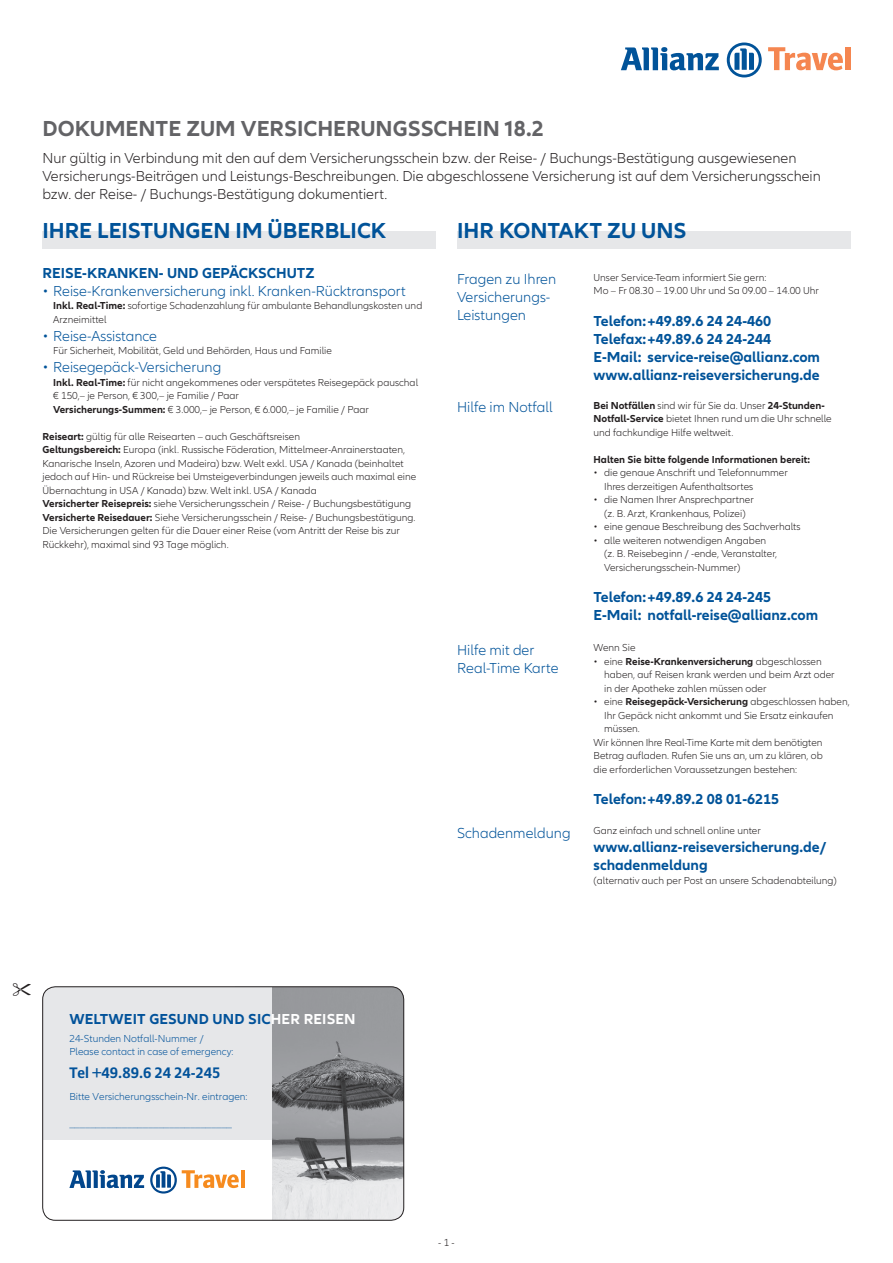
<style>
.page{position:relative;width:893px;height:1263px;background:#fff}
.page>*{position:absolute;margin:0;border:0;box-sizing:border-box;transform-origin:0 0}
.t1{font:700 22.5px "Allianz Neo";color:#015399}
.t2{font:700 22.5px "Allianz Neo";color:#636366}
.t3{font:700 15px/18px "Allianz Neo";color:#015399}
.t4{font:300 15px/18px "Allianz Neo";color:#231f20}
.t5{font:300 15px/18px "Allianz Neo";color:#015399}
.t6{font:700 15px "Allianz Neo";letter-spacing:.01em;color:#01529a}
.t7{font:700 15px "Allianz Sans";color:#01529a}
.t8{font:300 10.5px/13.5px "Allianz Neo";color:#231f20}
.t9{font:300 10.5px/13.5px "Allianz Neo";color:#01529a}
.t10{font:700 10.5px "Allianz Neo";color:#231f20}
.s1{font-weight:700}
.s2{color:#fff}
</style>
<div class="page">
<div style="left:457px;top:232px;width:393px;height:17px;background:#e6e7e9"></div>
<div style="left:43px;top:232px;width:393px;height:17px;background:#e6e7e9"></div>
<svg style="left:621px;top:47px;width:98px;height:23px"></svg>
<svg style="left:727px;top:43px;width:35px;height:34px"></svg>
<svg style="left:768px;top:47px;width:75px;height:23px"></svg>
<div style="left:845px;top:47px;width:5px;height:23px;background:#f58650"></div>
<div style="left:42px;top:986px;width:235px;height:177px;background:#e6e7e9;border-radius:13px"></div>
<img style="left:272px;top:987px;width:132px;height:233px">
<div style="left:42px;top:1140px;width:230px;height:80px;background:#fff"></div>
<div style="left:42px;top:986px;width:362px;height:234px;border:1px solid #231f20;border-radius:13px"></div>
<svg style="left:69px;top:1170px;width:75px;height:18px"></svg>
<svg style="left:150px;top:1166px;width:89px;height:27px"></svg>
<hr style="left:241px;top:1170px;width:3px;height:18px;background:#f68b1f">
<h1 class="t2" style="left:43px;top:116px;width:503px">DOKUMENTE ZUM VERSICHERUNGSSCHEIN 18.2</h1>
<p class="t4" style="left:43px;top:150px;width:780px">Nur gültig in Verbindung mit den auf dem Versicherungsschein bzw. der Reise- / Buchungs-Bestätigung ausgewiesenen<br>Versicherungs-Beiträgen und Leistungs-Beschreibungen. Die abgeschlossene Versicherung ist auf dem Versicherungsschein bzw. der Reise- / Buchungs-Bestätigung dokumentiert.</p>
<h1 class="t1" style="left:43px;top:218px;width:345px">IHRE LEISTUNGEN IM ÜBERBLICK</h1>
<h2 class="t3" style="left:43px;top:264px;width:274px">REISE-KRANKEN- UND GEPÄCKSCHUTZ</h2>
<h2 class="t5" style="left:43px;top:282px;width:365px">• Reise-Krankenversicherung inkl. Kranken-Rücktransport</h2>
<p class="t8" style="left:53px;top:299px;width:371px"><span class="s1">Inkl. Real-Time:</span> sofortige Schadenzahlung für ambulante Behandlungskosten und<br>Arzneimittel</p>
<h2 class="t5" style="left:43px;top:327px;width:116px">• Reise-Assistance</h2>
<p class="t8" style="left:53px;top:344px;width:280px">Für Sicherheit, Mobilität, Geld und Behörden, Haus und Familie</p>
<h2 class="t5" style="left:43px;top:359px;width:180px">• Reisegepäck-Versicherung</h2>
<p class="t8" style="left:53px;top:376px;width:367px"><span class="s1">Inkl. Real-Time:</span> für nicht angekommenes oder verspätetes Reisegepäck pauschal € 150,– je Person, € 300,– je Familie / Paar<br><span class="s1">Versicherungs-Summen:</span> € 3.000,– je Person, € 6.000,– je Familie / Paar</p>
<p class="t8" style="left:43px;top:430px;width:375px"><span class="s1">Reiseart:</span> gültig für alle Reisearten – auch Geschäftsreisen<br><span class="s1">Geltungsbereich:</span> Europa (inkl. Russische Föderation, Mittelmeer-Anrainerstaaten, Kanarische Inseln, Azoren und Madeira) bzw. Welt exkl. USA / Kanada (beinhaltet jedoch auf Hin- und Rückreise bei Umsteigeverbindungen jeweils auch maximal eine Übernachtung in USA / Kanada) bzw. Welt inkl. USA / Kanada<br><span class="s1">Versicherter Reisepreis:</span> siehe Versicherungsschein / Reise- / Buchungsbestätigung <span class="s1">Versicherte Reisedauer:</span> Siehe Versicherungsschein / Reise- / Buchungsbestätigung.<br>Die Versicherungen gelten für die Dauer einer Reise (vom Antritt der Reise bis zur Rückkehr), maximal sind 93 Tage möglich.</p>
<h1 class="t1" style="left:457px;top:218px;width:231px">IHR KONTAKT ZU UNS</h1>
<h2 class="t5" style="left:457px;top:271px;width:101px">Fragen zu Ihren<br>Versicherungs-<br>Leistungen</h2>
<p class="t8" style="left:594px;top:271px;width:227px">Unser Service-Team informiert Sie gern:<br>Mo – Fr 08.30 – 19.00 Uhr und Sa 09.00 – 14.00 Uhr</p>
<h2 class="t3" style="left:594px;top:312px;width:228px">Telefon:+49.89.6 24 24-460<br>Telefax:+49.89.6 24 24-244<br>E-Mail: service-reise@allianz.com www.allianz-reiseversicherung.de</h2>
<h2 class="t5" style="left:457px;top:399px;width:97px">Hilfe im Notfall</h2>
<p class="t8" style="left:594px;top:399px;width:240px"><span class="s1">Bei Notfällen</span> sind wir für Sie da. Unser <span class="s1">24-Stunden-<br>Notfall-Service</span> bietet Ihnen rund um die Uhr schnelle und fachkundige Hilfe weltweit.</p>
<p class="t10" style="left:594px;top:453px;width:218px">Halten Sie bitte folgende Informationen bereit:</p>
<p class="t8" style="left:604px;top:466px;width:185px;text-indent:-11px">• die genaue Anschrift und Telefonnummer<br>Ihres derzeitigen Aufenthaltsortes</p>
<p class="t8" style="left:594px;top:493px;width:162px;text-align:center">• die Namen Ihrer Ansprechpartner (z. B. Arzt, Krankenhaus, Polizei)</p>
<p class="t8" style="left:594px;top:520px;width:209px">• eine genaue Beschreibung des Sachverhalts</p>
<p class="t8" style="left:604px;top:534px;width:174px;text-indent:-11px">• alle weiteren notwendigen Angaben (z. B. Reisebeginn / -ende, Veranstalter,<br>Versicherungsschein-Nummer)</p>
<h2 class="t3" style="left:594px;top:589px;width:226px">Telefon:+49.89.6 24 24-245<br>E-Mail: notfall-reise@allianz.com</h2>
<h2 class="t5" style="left:457px;top:641px;width:103px">Hilfe mit der<br>Real-Time Karte</h2>
<p class="t8" style="left:594px;top:641px;width:43px">Wenn Sie</p>
<p class="t8" style="left:604px;top:655px;width:232px;text-indent:-11px">• eine <span class="s1">Reise-Krankenversicherung</span> abgeschlossen haben, auf Reisen krank werden und beim Arzt oder in der Apotheke zahlen müssen oder</p>
<p class="t8" style="left:594px;top:695px;width:258px">• eine <span class="s1">Reisegepäck-Versicherung</span> abgeschlossen haben,</p>
<p class="t8" style="left:604px;top:709px;width:231px">Ihr Gepäck nicht ankommt und Sie Ersatz einkaufen</p>
<p class="t8" style="left:604px;top:722px;width:37px">müssen.</p>
<p class="t8" style="left:594px;top:736px;width:230px">Wir können Ihre Real-Time Karte mit dem benötigten</p>
<p class="t8" style="left:594px;top:749px;width:231px">Betrag aufladen. Rufen Sie uns an, um zu klären, ob</p>
<p class="t8" style="left:594px;top:763px;width:205px">die erforderlichen Voraussetzungen bestehen:</p>
<h2 class="t3" style="left:594px;top:790px;width:187px">Telefon:+49.89.2 08 01-6215</h2>
<h2 class="t6" style="left:69px;top:1010px;width:288px">WELTWEIT GESUND UND SIC<span class="s2">HER REISEN</span></h2>
<p class="t9" style="left:69px;top:1031px;width:166px">24-Stunden Notfall-Nummer /<br>Please contact in case of emergency:</p>
<h2 class="t7" style="left:69px;top:1063px;width:153px">Tel +49.89.6 24 24-245</h2>
<p class="t9" style="left:69px;top:1090px;width:180px">Bitte Versicherungsschein-Nr. eintragen:</p>
<p class="t9" style="left:69px;top:1117px;width:164px">_______________________________</p>
<h2 class="t5" style="left:457px;top:824px;width:115px">Schadenmeldung</h2>
<p class="t8" style="left:594px;top:824px;width:169px">Ganz einfach und schnell online unter</p>
<h2 class="t3" style="left:594px;top:838px;width:234px">www.allianz-reiseversicherung.de/ schadenmeldung</h2>
<p class="t8" style="left:594px;top:874px;width:245px">(alternativ auch per Post an unsere Schadenabteilung)</p>
<p class="t8" style="left:438px;top:1236px;width:18px">- 1 -</p>
</div>
